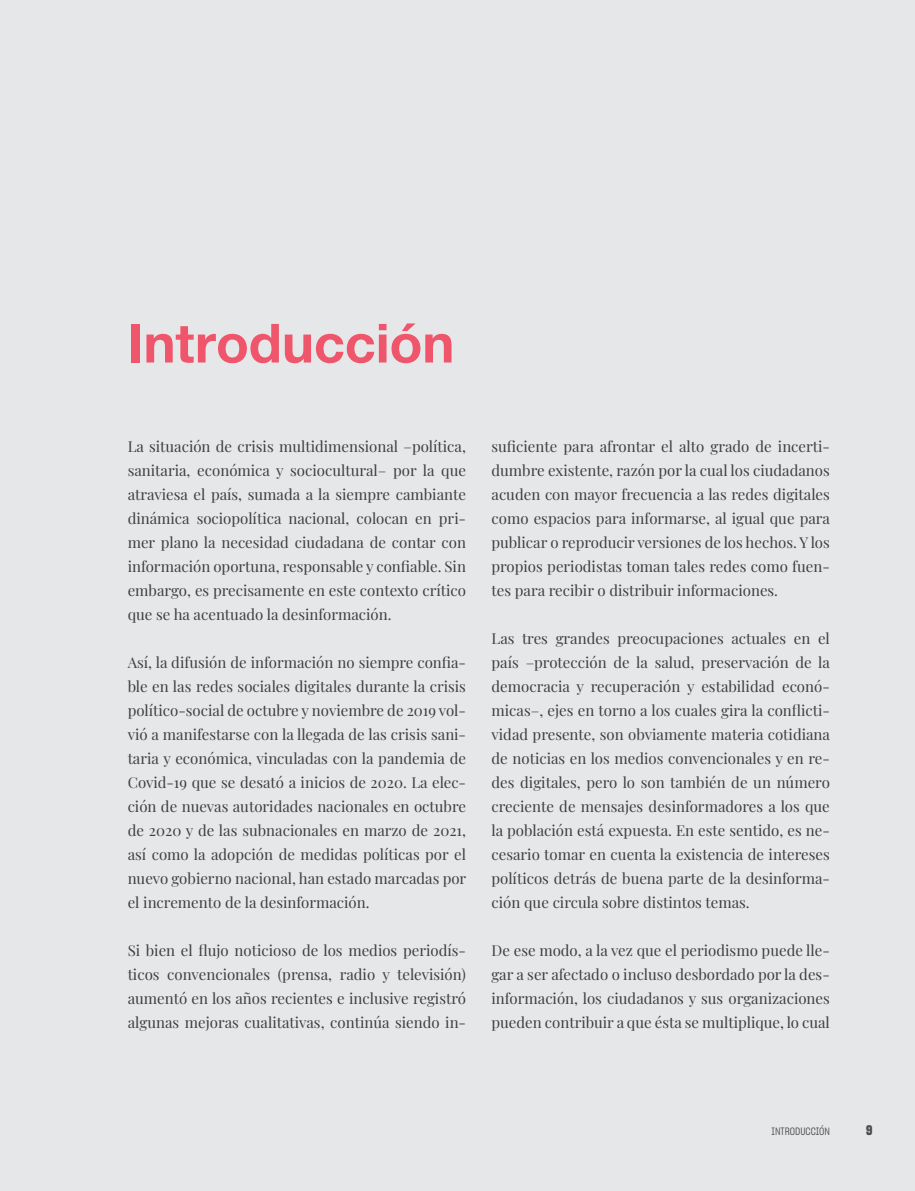
<style>
.page{position:relative;width:915px;height:1191px;background:#fff}
.page>*{position:absolute;margin:0;border:0;box-sizing:border-box;transform-origin:0 0}
.Heading_1{font:700 54px "Helvetica Neue LT Std";color:#f0566b}
.Body_copy{font:15px/24px "Playfair Display";color:#3e3e3f;text-align:justify}
.Footer_page{font:13.5px "Sharp Grotesk Bold 15";color:#4b4c4d}
.Footer_page-2{font:10.5px "Sharp Grotesk Book 15";color:#4b4c4d}
</style>
<div class="page">
<div style="left:0;top:0;width:914px;height:1191px;background:#e6e7e9"></div>
<p class="Heading_1" style="left:128px;top:310px;width:328px">Introducción</p>
<p class="Body_copy" style="left:128px;top:433px;width:340px">La situación de crisis multidimensional –política, sanitaria, económica y sociocultural– por la que atraviesa el país, sumada a la siempre cambiante dinámica sociopolítica nacional, colocan en pri&shy;mer plano la necesidad ciudadana de contar con información oportuna, responsable y confiable. Sin embargo, es precisamente en este contexto crítico que se ha acentuado la desinformación.</p>
<p class="Body_copy" style="left:128px;top:649px;width:340px">Así, la difusión de información no siempre confia&shy;ble en las redes sociales digitales durante la crisis político-social de octubre y noviembre de 2019 vol&shy;vió a manifestarse con la llegada de las crisis sani&shy;taria y económica, vinculadas con la pandemia de Covid-19 que se desató a inicios de 2020. La elec&shy;ción de nuevas autoridades nacionales en octubre de 2020 y de las subnacionales en marzo de 2021, así como la adopción de medidas políticas por el nuevo gobierno nacional, han estado marcadas por el incremento de la desinformación.</p>
<p class="Body_copy" style="left:128px;top:937px;width:340px">Si bien el flujo noticioso de los medios periodís&shy;ticos convencionales (prensa, radio y televisión) aumentó en los años recientes e inclusive registró algunas mejoras cualitativas, continúa siendo in-</p>
<p class="Body_copy" style="left:491px;top:433px;width:340px">suficiente para afrontar el alto grado de incerti&shy;dumbre existente, razón por la cual los ciudadanos acuden con mayor frecuencia a las redes digitales como espacios para informarse, al igual que para publicar o reproducir versiones de los hechos. Y los propios periodistas toman tales redes como fuen&shy;tes para recibir o distribuir informaciones.</p>
<p class="Body_copy" style="left:491px;top:625px;width:340px">Las tres grandes preocupaciones actuales en el país –protección de la salud, preservación de la democracia y recuperación y estabilidad econó&shy;micas–, ejes en torno a los cuales gira la conflicti&shy;vidad presente, son obviamente materia cotidiana de noticias en los medios convencionales y en re&shy;des digitales, pero lo son también de un número creciente de mensajes desinformadores a los que la población está expuesta. En este sentido, es ne&shy;cesario tomar en cuenta la existencia de intereses políticos detrás de buena parte de la desinforma&shy;ción que circula sobre distintos temas.</p>
<p class="Body_copy" style="left:491px;top:937px;width:340px">De ese modo, a la vez que el periodismo puede lle&shy;gar a ser afectado o incluso desbordado por la des&shy;información, los ciudadanos y sus organizaciones pueden contribuir a que ésta se multiplique, lo cual</p>
<p class="Footer_page-2" style="left:771px;top:1124px;width:60px">INTRODUCCIÓN</p>
<p class="Footer_page" style="left:865px;top:1121px;width:8px">9</p>
</div>
